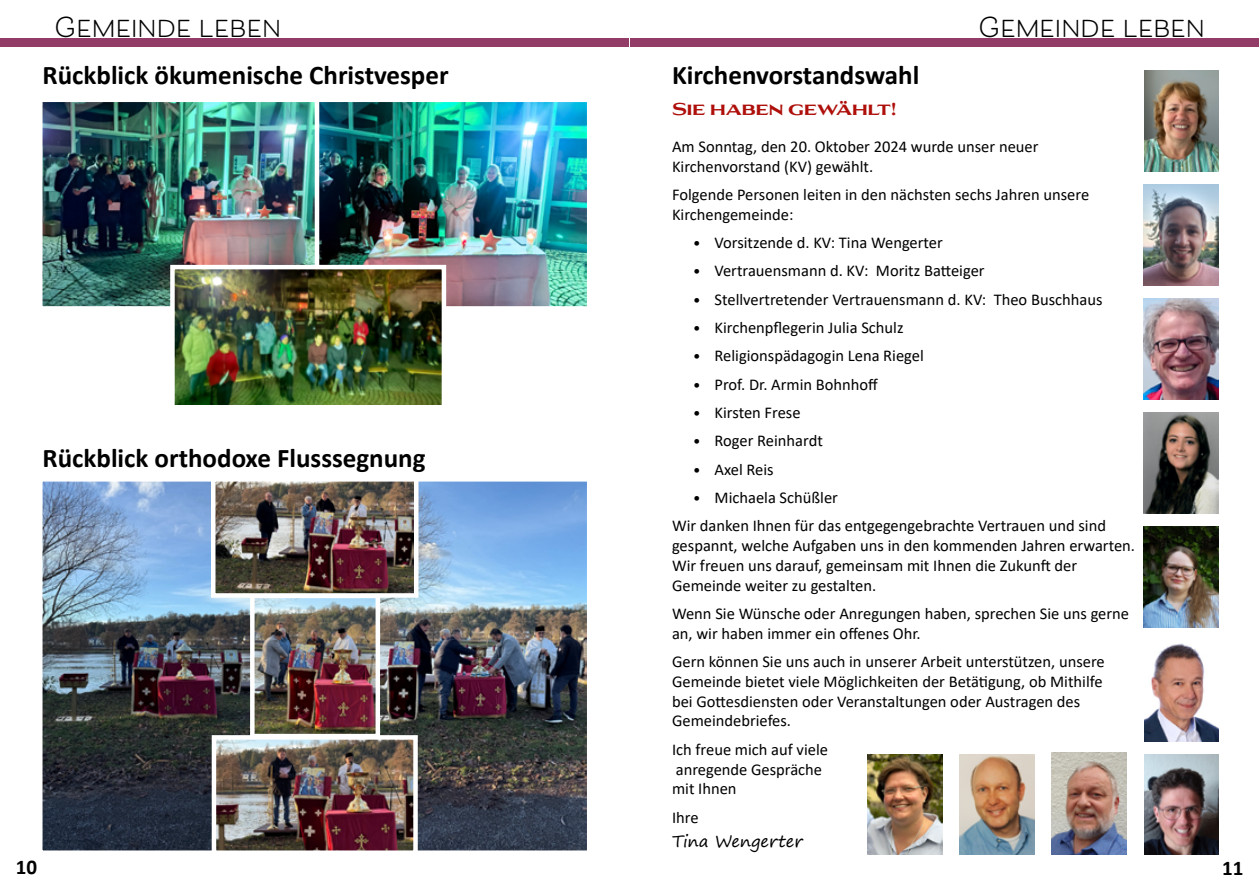
<style>
.page{position:relative;width:1259px;height:893px;background:#fff}
.page>*{position:absolute;margin:0;border:0;box-sizing:border-box;transform-origin:0 0}
.t1{font:700 27px "Calibri";color:#000}
.t2{font:700 27px "Beloved Sans";color:#000}
.t3{font:700 21px "Calibri";color:#000}
.t4{font:16.5px/19.8px "Calibri";color:#000}
.t5{font:700 16.5px "Aviano Flare";color:#ae0f0a}
.t6{font:16.5px "Segoe Print";color:#000}
.s1{font-size:15px}
</style>
<div class="page">
<img style="left:321px;top:102px;width:266px;height:205px">
<img style="left:42px;top:102px;width:279px;height:205px">
<img style="left:421px;top:481px;width:166px;height:370px">
<img style="left:42px;top:481px;width:167px;height:370px">
<img style="left:209px;top:481px;width:212px;height:370px">
<img style="left:168px;top:263px;width:280px;height:142px">
<img style="left:1143px;top:299px;width:75px;height:100px">
<img style="left:1052px;top:753px;width:74px;height:102px">
<img style="left:867px;top:754px;width:75px;height:101px">
<img style="left:1143px;top:185px;width:75px;height:100px">
<img style="left:960px;top:754px;width:74px;height:101px">
<img style="left:1144px;top:754px;width:74px;height:101px">
<img style="left:1144px;top:71px;width:74px;height:101px">
<img style="left:1144px;top:643px;width:74px;height:98px">
<img style="left:1143px;top:412px;width:75px;height:101px">
<img style="left:1143px;top:526px;width:75px;height:101px">
<div style="left:630px;top:38px;width:629px;height:9px;background:#923c67"></div>
<div style="left:0;top:38px;width:629px;height:9px;background:#923c67"></div>
<h1 class="t2" style="left:54px;top:12px;width:229px">GEMEINDE LEBEN</h1>
<h1 class="t2" style="left:977px;top:12px;width:229px">GEMEINDE LEBEN</h1>
<h1 class="t1" style="left:43px;top:56px;width:408px">Rückblick ökumenische Christvesper</h1>
<h1 class="t1" style="left:43px;top:439px;width:384px">Rückblick orthodoxe Flusssegnung</h1>
<h1 class="t1" style="left:672px;top:56px;width:249px">Kirchenvorstandswahl</h1>
<p class="t5" style="left:672px;top:100px;width:226px">SIE HABEN GEWÄHLT!</p>
<p class="t4" style="left:672px;top:136px;width:368px">Am Sonntag, den 20. Oktober 2024 wurde unser neuer<br>Kirchenvorstand (KV) gewählt.</p>
<p class="t4" style="left:672px;top:184px;width:419px">Folgende Personen leiten in den nächsten sechs Jahren unsere<br>Kirchengemeinde:</p>
<p class="t4" style="left:693px;top:232px;width:251px"><span class="s1">•</span> Vorsitzende d. KV: Tina Wengerter</p>
<p class="t4" style="left:693px;top:261px;width:293px"><span class="s1">•</span> Vertrauensmann d. KV: Moritz Batteiger</p>
<p class="t4" style="left:693px;top:289px;width:411px"><span class="s1">•</span> Stellvertretender Vertrauensmann d. KV: Theo Buschhaus</p>
<p class="t4" style="left:693px;top:317px;width:212px"><span class="s1">•</span> Kirchenpflegerin Julia Schulz</p>
<p class="t4" style="left:693px;top:346px;width:232px"><span class="s1">•</span> Religionspädagogin Lena Riegel</p>
<p class="t4" style="left:693px;top:374px;width:186px"><span class="s1">•</span> Prof. Dr. Armin Bohnhoff</p>
<p class="t4" style="left:693px;top:402px;width:109px"><span class="s1">•</span> Kirsten Frese</p>
<p class="t4" style="left:693px;top:430px;width:131px"><span class="s1">•</span> Roger Reinhardt</p>
<p class="t4" style="left:693px;top:459px;width:82px"><span class="s1">•</span> Axel Reis</p>
<p class="t4" style="left:672px;top:483px;width:435px;line-height:28.3px;text-indent:21px"><span class="s1">•</span> Michaela Schüßler<br>Wir danken Ihnen für das entgegengebrachte Vertrauen und sind</p>
<p class="t4" style="left:672px;top:535px;width:464px">gespannt, welche Aufgaben uns in den kommenden Jahren erwarten.<br>Wir freuen uns darauf, gemeinsam mit Ihnen die Zukunft der<br>Gemeinde weiter zu gestalten.</p>
<p class="t4" style="left:672px;top:603px;width:459px">Wenn Sie Wünsche oder Anregungen haben, sprechen Sie uns gerne an, wir haben immer ein offenes Ohr.</p>
<p class="t4" style="left:672px;top:651px;width:434px">Gern können Sie uns auch in unserer Arbeit unterstützen, unsere Gemeinde bietet viele Möglichkeiten der Betätigung, ob Mithilfe bei Gottesdiensten oder Veranstaltungen oder Austragen des Gemeindebriefes.</p>
<p class="t4" style="left:672px;top:739px;width:158px">Ich freue mich auf viele anregende Gespräche mit Ihnen</p>
<p class="t4" style="left:672px;top:807px;width:28px">Ihre</p>
<p class="t6" style="left:672px;top:826px;width:132px">Tina Wengerter</p>
<p class="t3" style="left:16px;top:852px;width:23px">10</p>
<p class="t3" style="left:1222px;top:853px;width:23px">11</p>
</div>
